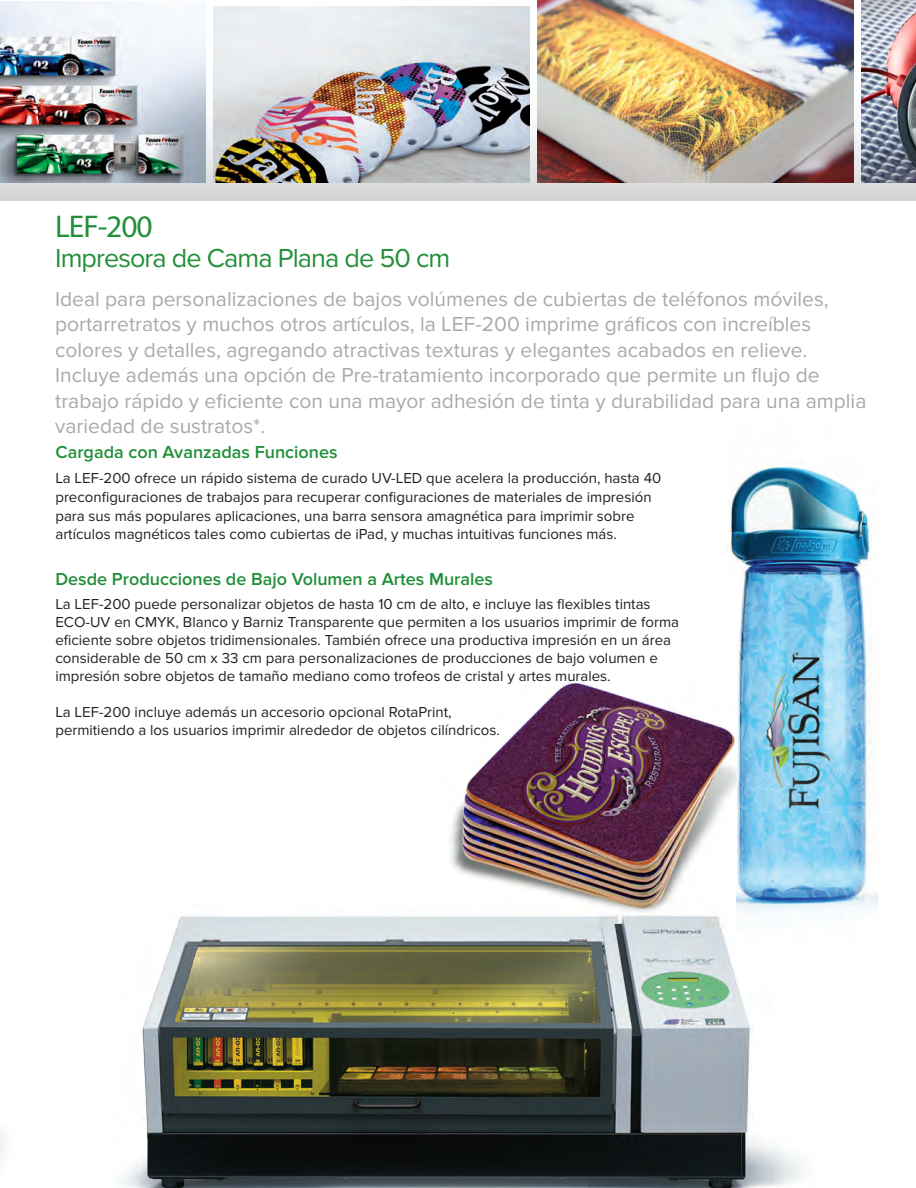
<style>
.page{position:relative;width:916px;height:1188px;background:#fff}
.page>*{position:absolute;margin:0;border:0;box-sizing:border-box;transform-origin:0 0}
.t1{font:31.5px "Myriad Pro";letter-spacing:-.035em;color:#228f39}
.t2{font:27px "Proxima Nova";letter-spacing:-.035em;color:#228f39}
.t3{font:21px/25.5px "Proxima Nova";color:#a8a9ad}
.t4{font:600 18px "Proxima Nova";color:#228f39}
.t5{font:15px/18px "Proxima Nova";color:#231f20}
</style>
<div class="page">
<img style="left:504px;top:683px;width:222px;height:61px">
<img style="left:726px;top:466px;width:152px;height:441px">
<div style="left:0;top:72px;width:916px;height:128px;background:linear-gradient(to bottom,#fff,#d9dadd)"></div>
<img style="left:861px;top:0;width:55px;height:183px">
<img style="left:537px;top:0;width:316px;height:183px">
<img style="left:213px;top:7px;width:316px;height:176px">
<img style="left:0;top:1px;width:206px;height:182px">
<img style="left:121px;top:744px;width:732px;height:444px">
<img style="left:142px;top:916px;width:603px;height:272px">
<h1 class="t1" style="left:55px;top:207px;width:99px">LEF-200</h1>
<h2 class="t2" style="left:55px;top:242px;width:397px">Impresora de Cama Plana de 50 cm</h2>
<p class="t3" style="left:55px;top:287px;width:812px">Ideal para personalizaciones de bajos volúmenes de cubiertas de teléfonos móviles, portarretratos y muchos otros artículos, la LEF-200 imprime gráficos con increíbles colores y detalles, agregando atractivas texturas y elegantes acabados en relieve.<br>Incluye además una opción de Pre-tratamiento incorporado que permite un flujo de trabajo rápido y eficiente con una mayor adhesión de tinta y durabilidad para una amplia variedad de sustratos*.</p>
<p class="t4" style="left:55px;top:442px;width:284px">Cargada con Avanzadas Funciones</p>
<p class="t5" style="left:55px;top:469px;width:607px;line-height:18.8px">La LEF-200 ofrece un rápido sistema de curado UV-LED que acelera la producción, hasta 40 preconfiguraciones de trabajos para recuperar configuraciones de materiales de impresión para sus más populares aplicaciones, una barra sensora amagnética para imprimir sobre artículos magnéticos tales como cubiertas de iPad, y muchas intuitivas funciones más.</p>
<p class="t4" style="left:55px;top:569px;width:439px">Desde Producciones de Bajo Volumen a Artes Murales</p>
<p class="t5" style="left:55px;top:595px;width:625px">La LEF-200 puede personalizar objetos de hasta 10 cm de alto, e incluye las flexibles tintas ECO-UV en CMYK, Blanco y Barniz Transparente que permiten a los usuarios imprimir de forma eficiente sobre objetos tridimensionales. También ofrece una productiva impresión en un área considerable de 50 cm x 33 cm para personalizaciones de producciones de bajo volumen e impresión sobre objetos de tamaño mediano como trofeos de cristal y artes murales.</p>
<p class="t5" style="left:55px;top:703px;width:446px">La LEF-200 incluye además un accesorio opcional RotaPrint, permitiendo a los usuarios imprimir alrededor de objetos cilíndricos.</p>
</div>
